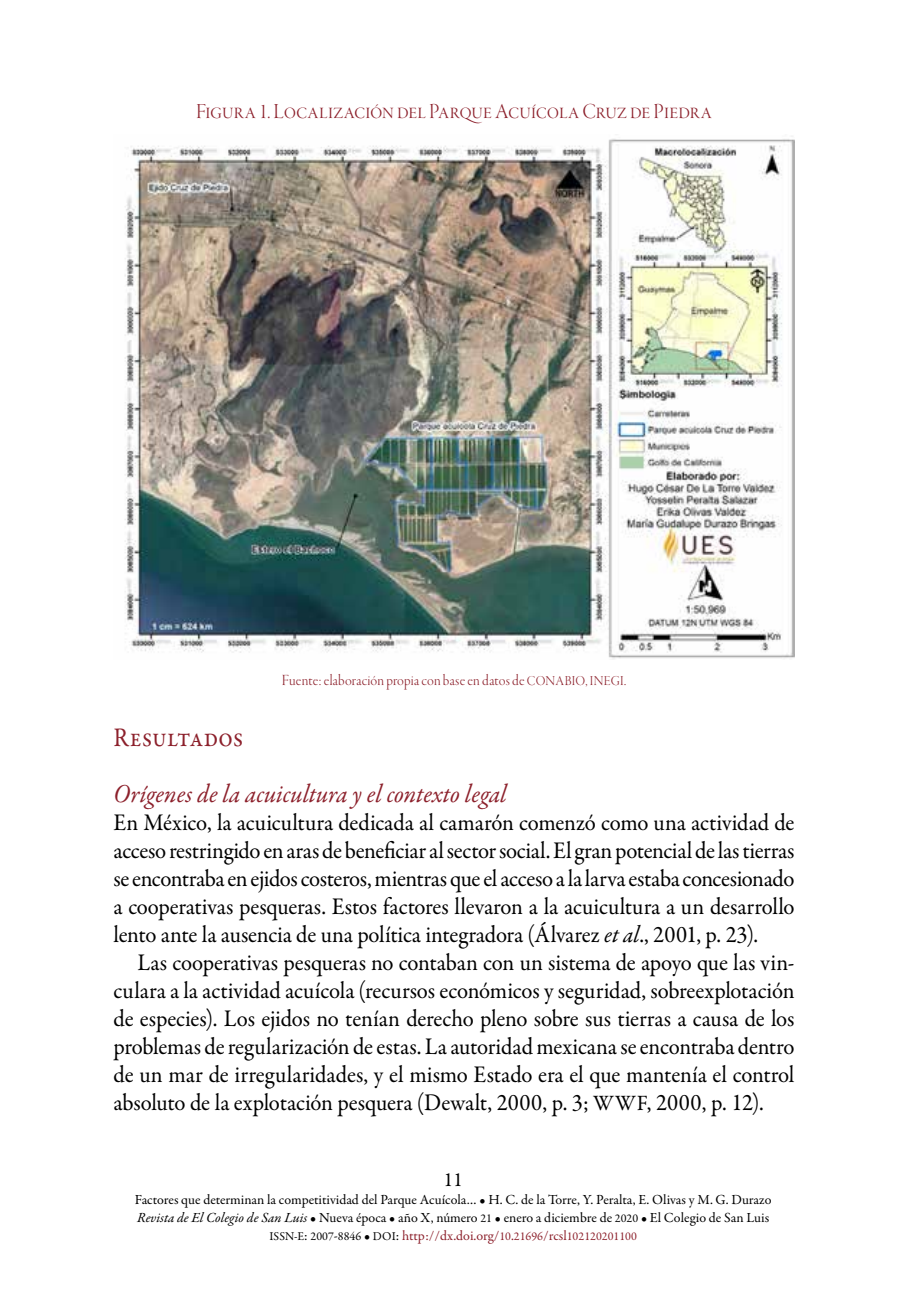
<style>
.page{position:relative;width:908px;height:1304px;background:#fff}
.page>*{position:absolute;margin:0;border:0;box-sizing:border-box;transform-origin:0 0}
.t1{font:27px "Garamond Premr Pro";letter-spacing:-.01em;color:#8c202b;scale:.9 1}
.t2{font:italic 26px "Garamond Premr Pro";color:#8c202b;scale:.95 1}
.t3{font:24px/28px "Garamond Premr Pro";letter-spacing:.01em;color:#000;text-align:justify;scale:.95 1}
.t4{font:22px "Garamond Premr Pro Lt Disp";letter-spacing:.005em;color:#8c202b;scale:.95 1}
.t5{font:20px "Garamond Premr Pro";color:#000}
.t6{font:16px "Garamond Premr Pro Lt Disp";letter-spacing:.015em;color:#8c202b;scale:.95 1}
.t7{font:14px/18px "Garamond Premr Pro";letter-spacing:-.01em;color:#000;text-align:center}
.s1{font-size:14px}
.s2{font-style:italic}
.s3{font-size:22px}
.s4{font-size:12px}
.s5{color:#8c202b}
.s6{font-size:12px;color:#8c202b}
</style>
<div class="page">
<img style="left:124px;top:136px;width:670px;height:523px">
<p class="t4" style="left:196px;top:99px;width:544px">Figura 1. Localización del Parque Acuícola Cruz de Piedra</p>
<p class="t6" style="left:282px;top:671px;width:363px">Fuente: elaboración propia con base en datos de <span class="s1">CONABIO</span>, <span class="s1">INEGI</span>.</p>
<p class="t1" style="left:113px;top:721px;width:146px">Resultados</p>
<p class="t2" style="left:113px;top:777px;width:415px">Orígenes de la acuicultura y el contexto legal</p>
<p class="t3" style="left:113px;top:809px;width:718px">En México, la acuicultura dedicada al camarón comenzó como una actividad de acceso restringido en aras de beneficiar al sector social. El gran potencial de las tierras se encontraba en ejidos costeros, mientras que el acceso a la larva estaba concesionado a cooperativas pesqueras. Estos factores llevaron a la acuicultura a un desarrollo lento ante la ausencia de una política integradora (Álvarez <span class="s2">et al</span>., 2001, p. 23).</p>
<p class="t3" style="left:113px;top:949px;width:718px;text-indent:24px">Las cooperativas pesqueras no contaban con un sistema de apoyo que las vin&shy;culara a la actividad acuícola (recursos económicos y seguridad, sobreexplotación de especies). Los ejidos no tenían derecho pleno sobre sus tierras a causa de los problemas de regularización de estas. La autoridad mexicana se encontraba dentro de un mar de irregularidades, y el mismo Estado era el que mantenía el control absoluto de la explotación pesquera (Dewalt, 2000, p. 3; <span class="s3">WWF</span>, 2000, p. 12).</p>
<p class="t5" style="left:443px;top:1167px;width:21px">11</p>
<p class="t7" style="left:135px;top:1191px;width:637px">Factores que determinan la competitividad del Parque Acuícola… • H. C. de la Torre, Y. Peralta, E. Olivas y M. G. Durazo<br><span class="s2">Revista de El Colegio de San Luis</span> • Nueva época • año X, número <span class="s4">21</span> • enero a diciembre de <span class="s4">2020</span> • El Colegio de San Luis<br><span class="s4">ISSN-E</span>: <span class="s4">2007</span>-<span class="s4">8846</span> • <span class="s4">DOI</span>: <span class="s5">http://dx.doi.org/</span><span class="s6">10</span><span class="s5">.</span><span class="s6">21696</span><span class="s5">/rcsl</span><span class="s6">102120201100</span></p>
</div>
